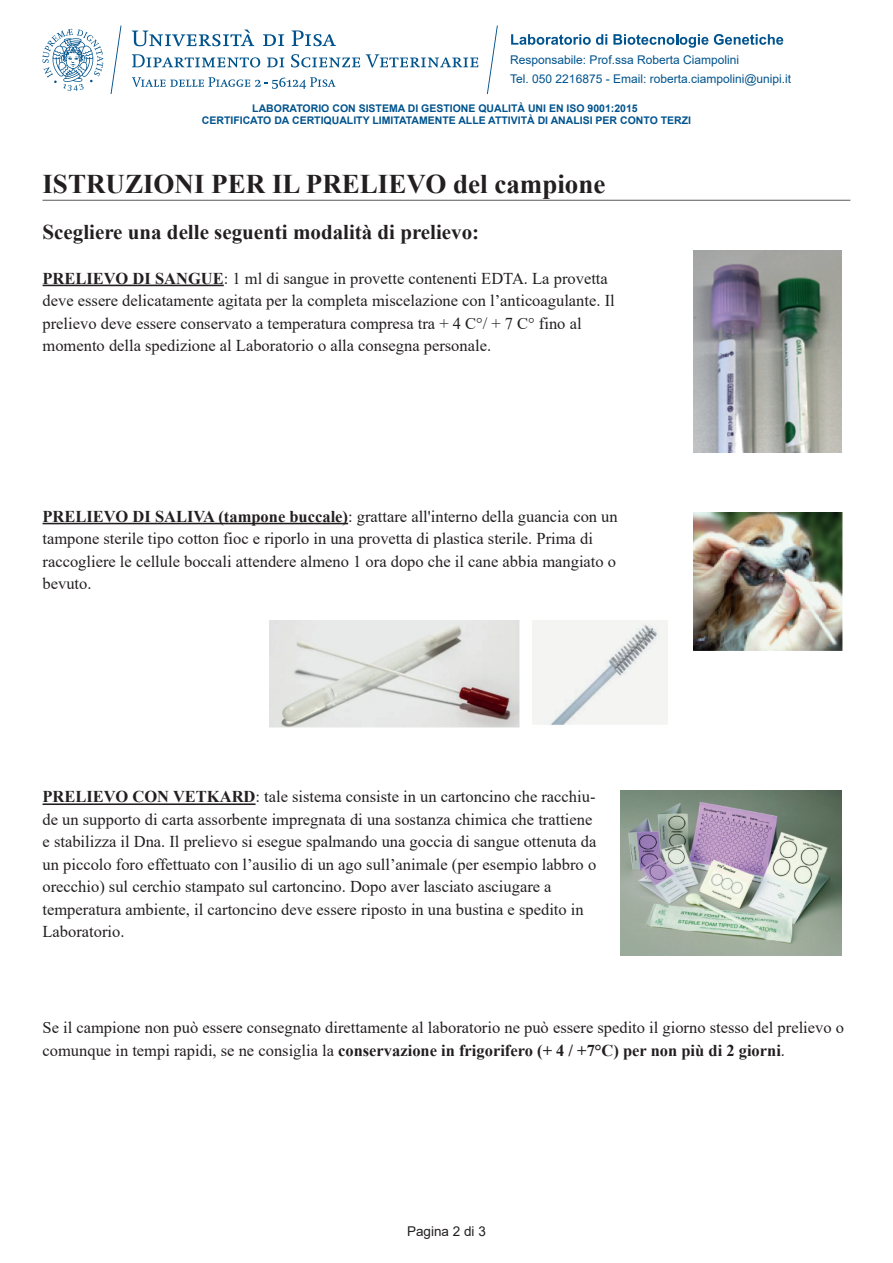
<style>
.page{position:relative;width:893px;height:1263px;background:#fff}
.page>*{position:absolute;margin:0;border:0;box-sizing:border-box;transform-origin:0 0}
.t1{font:700 27px "Times New Roman";color:#231f20}
.t2{font:700 21px "Times New Roman";color:#231f20}
.t3{font:16.5px/22.5px "Times New Roman";color:#231f20}
.t4{font:13.5px "Arial";color:#231f20}
.t5{font:12px/19.2px "Arial";color:#00538d}
.t6{font:700 10.5px/12.6px "Arial";color:#00538d;text-align:center}
.s1{font-weight:700}
</style>
<div class="page">
<svg style="left:132px;top:30px;width:122px;height:16px"></svg>
<svg style="left:263px;top:34px;width:21px;height:12px"></svg>
<svg style="left:292px;top:30px;width:44px;height:16px"></svg>
<svg style="left:43px;top:29px;width:60px;height:62px"></svg>
<svg style="left:111px;top:26px;width:10px;height:68px"></svg>
<svg style="left:132px;top:54px;width:128px;height:13px"></svg>
<svg style="left:267px;top:58px;width:17px;height:9px"></svg>
<svg style="left:291px;top:54px;width:69px;height:13px"></svg>
<svg style="left:366px;top:54px;width:112px;height:13px"></svg>
<svg style="left:511px;top:34px;width:96px;height:11px"></svg>
<svg style="left:613px;top:34px;width:95px;height:14px"></svg>
<svg style="left:714px;top:34px;width:69px;height:11px"></svg>
<svg style="left:487px;top:26px;width:11px;height:68px"></svg>
<svg style="left:132px;top:77px;width:204px;height:12px"></svg>
<hr style="left:42px;top:200px;width:808px;height:1px;background:#57585a">
<hr style="left:43px;top:285px;width:181px;height:1px;background:#231f20">
<img style="left:693px;top:251px;width:149px;height:201px">
<hr style="left:43px;top:523px;width:305px;height:1px;background:#231f20">
<img style="left:693px;top:513px;width:149px;height:138px">
<img style="left:269px;top:620px;width:250px;height:107px">
<img style="left:532px;top:620px;width:136px;height:105px">
<hr style="left:43px;top:803px;width:213px;height:2px;background:#231f20">
<img style="left:621px;top:791px;width:221px;height:165px">
<p class="t5" style="left:510px;top:50px;width:282px">Responsabile: Prof.ssa Roberta Ciampolini<br>Tel. 050 2216875 - Email: roberta.ciampolini@unipi.it</p>
<p class="t6" style="left:202px;top:102px;width:491px">LABORATORIO CON SISTEMA DI GESTIONE QUALITÀ UNI EN ISO 9001:2015<br>CERTIFICATO DA CERTIQUALITY LIMITATAMENTE ALLE ATTIVITÀ DI ANALISI PER CONTO TERZI</p>
<h1 class="t1" style="left:42px;top:164px;width:564px">ISTRUZIONI PER IL PRELIEVO del campione</h1>
<p class="t2" style="left:43px;top:217px;width:438px">Scegliere una delle seguenti modalità di prelievo:</p>
<p class="t3" style="left:43px;top:266px;width:574px"><span class="s1">PRELIEVO DI SANGUE</span>: 1 ml di sangue in provette contenenti EDTA. La provetta deve essere delicatamente agitata per la completa miscelazione con l’anticoagulante. Il prelievo deve essere conservato a temperatura compresa tra + 4 C°/ + 7 C° fino al momento della spedizione al Laboratorio o alla consegna personale.</p>
<p class="t3" style="left:43px;top:504px;width:577px"><span class="s1">PRELIEVO DI SALIVA (tampone buccale)</span>: grattare all'interno della guancia con un tampone sterile tipo cotton fioc e riporlo in una provetta di plastica sterile. Prima di raccogliere le cellule boccali attendere almeno 1 ora dopo che il cane abbia mangiato o bevuto.</p>
<p class="t3" style="left:43px;top:785px;width:555px"><span class="s1">PRELIEVO CON VETKARD</span>: tale sistema consiste in un cartoncino che racchiu&shy;de un supporto di carta assorbente impregnata di una sostanza chimica che trattiene e stabilizza il Dna. Il prelievo si esegue spalmando una goccia di sangue ottenuta da un piccolo foro effettuato con l’ausilio di un ago sull’animale (per esempio labbro o orecchio) sul cerchio stampato sul cartoncino. Dopo aver lasciato asciugare a temperatura ambiente, il cartoncino deve essere riposto in una bustina e spedito in Laboratorio.</p>
<p class="t3" style="left:43px;top:1016px;width:803px">Se il campione non può essere consegnato direttamente al laboratorio ne può essere spedito il giorno stesso del prelievo o comunque in tempi rapidi, se ne consiglia la <span class="s1">conservazione in frigorifero (+ 4 / +7°C) per non più di 2 giorni</span>.</p>
<p class="t4" style="left:407px;top:1222px;width:80px">Pagina 2 di 3</p>
</div>
